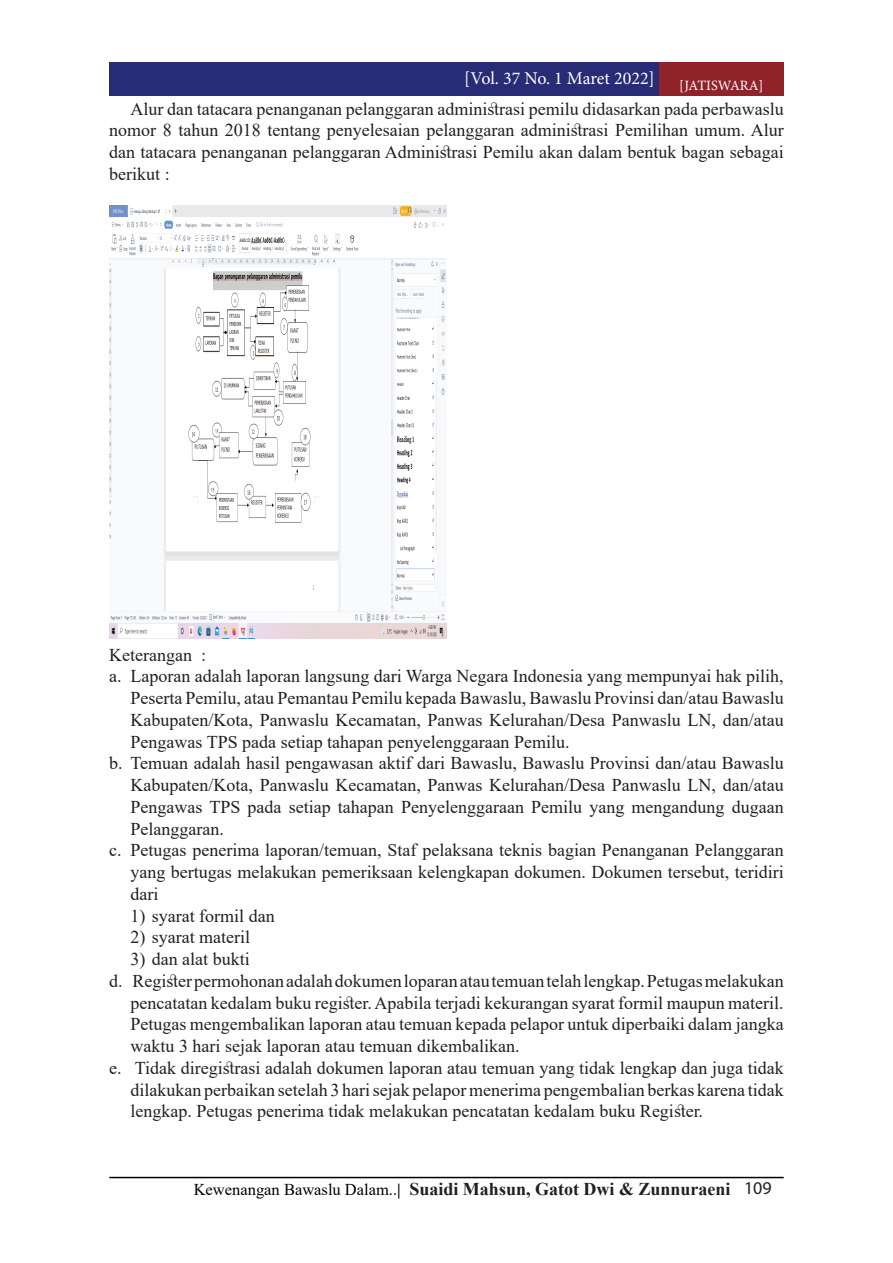
<style>
.page{position:relative;width:893px;height:1263px;background:#fff}
.page>*{position:absolute;margin:0;border:0;box-sizing:border-box;transform-origin:0 0}
.t1{font:18px/21.8px "Times New Roman";color:#231f20;text-align:justify}
.t2{font:700 18px "Times New Roman";color:#231f20}
.t3{font:18px "Minion Pro";letter-spacing:-.005em;color:#fff}
.t4{font:18px "Myriad Pro";color:#231f20}
.t5{font:14.25px "Minion Pro";color:#fff}
.s1{font-weight:400;font-size:16.5px;color:#000}
.s2{font-size:16.5px;color:#000}
</style>
<div class="page">
<div style="left:109px;top:62px;width:550px;height:34px;background:#282b75"></div>
<div style="left:659px;top:62px;width:125px;height:34px;background:#902229"></div>
<div style="left:109px;top:1177px;width:623px;height:24px;border:2px solid #fff"></div>
<hr style="left:109px;top:1177px;width:675px;height:1px;background:#000">
<img style="left:109px;top:205px;width:337px;height:433px">
<p class="t3" style="left:464px;top:66px;width:192px">[Vol. 37 No. 1 Maret 2022]</p>
<p class="t5" style="left:679px;top:76px;width:86px">[JATISWARA]</p>
<p class="t1" style="left:109px;top:97px;width:676px;text-indent:21px">Alur dan tatacara penanganan pelanggaran administrasi pemilu didasarkan pada perbawaslu nomor 8 tahun 2018 tentang penyelesaian pelanggaran administrasi Pemilihan umum. Alur dan tatacara penanganan pelanggaran Administrasi Pemilu akan dalam bentuk bagan sebagai berikut :</p>
<p class="t1" style="left:109px;top:643px;width:98px">Keterangan :</p>
<p class="t1" style="left:109px;top:665px;width:676px">a. Laporan adalah laporan langsung dari Warga Negara Indonesia yang mempunyai hak pilih,</p>
<p class="t1" style="left:131px;top:687px;width:655px">Peserta Pemilu, atau Pemantau Pemilu kepada Bawaslu, Bawaslu Provinsi dan/atau Bawaslu</p>
<p class="t1" style="left:131px;top:708px;width:655px">Kabupaten/Kota, Panwaslu Kecamatan, Panwas Kelurahan/Desa Panwaslu LN, dan/atau</p>
<p class="t1" style="left:131px;top:730px;width:441px">Pengawas TPS pada setiap tahapan penyelenggaraan Pemilu.</p>
<p class="t1" style="left:109px;top:752px;width:676px">b. Temuan adalah hasil pengawasan aktif dari Bawaslu, Bawaslu Provinsi dan/atau Bawaslu</p>
<p class="t1" style="left:131px;top:774px;width:655px">Kabupaten/Kota, Panwaslu Kecamatan, Panwas Kelurahan/Desa Panwaslu LN, dan/atau</p>
<p class="t1" style="left:131px;top:795px;width:655px">Pengawas TPS pada setiap tahapan Penyelenggaraan Pemilu yang mengandung dugaan</p>
<p class="t1" style="left:131px;top:817px;width:95px">Pelanggaran.</p>
<p class="t1" style="left:109px;top:839px;width:676px">c. Petugas penerima laporan/temuan, Staf pelaksana teknis bagian Penanganan Pelanggaran</p>
<p class="t1" style="left:131px;top:861px;width:655px">yang bertugas melakukan pemeriksaan kelengkapan dokumen. Dokumen tersebut, teridiri</p>
<p class="t1" style="left:131px;top:882px;width:29px">dari</p>
<p class="t1" style="left:131px;top:904px;width:146px">1) syarat formil dan</p>
<p class="t1" style="left:131px;top:926px;width:121px">2) syarat materil</p>
<p class="t1" style="left:131px;top:948px;width:121px">3) dan alat bukti</p>
<p class="t1" style="left:109px;top:969px;width:676px">d. Register permohonan adalah dokumen loparan atau temuan telah lengkap. Petugas melakukan</p>
<p class="t1" style="left:131px;top:991px;width:655px">pencatatan kedalam buku register. Apabila terjadi kekurangan syarat formil maupun materil.</p>
<p class="t1" style="left:131px;top:1013px;width:655px">Petugas mengembalikan laporan atau temuan kepada pelapor untuk diperbaiki dalam jangka</p>
<p class="t1" style="left:131px;top:1035px;width:390px">waktu 3 hari sejak laporan atau temuan dikembalikan.</p>
<p class="t1" style="left:109px;top:1056px;width:676px">e. Tidak diregistrasi adalah dokumen laporan atau temuan yang tidak lengkap dan juga tidak</p>
<p class="t1" style="left:131px;top:1078px;width:655px">dilakukan perbaikan setelah 3 hari sejak pelapor menerima pengembalian berkas karena tidak</p>
<p class="t1" style="left:131px;top:1100px;width:574px">lengkap. Petugas penerima tidak melakukan pencatatan kedalam buku Register.</p>
<p class="t2" style="left:194px;top:1176px;width:538px"><span class="s1">Kewenangan Bawaslu Dalam..</span><span class="s2">|</span> Suaidi Mahsun, Gatot Dwi &amp; Zunnuraeni</p>
<p class="t4" style="left:744px;top:1177px;width:29px">109</p>
</div>
